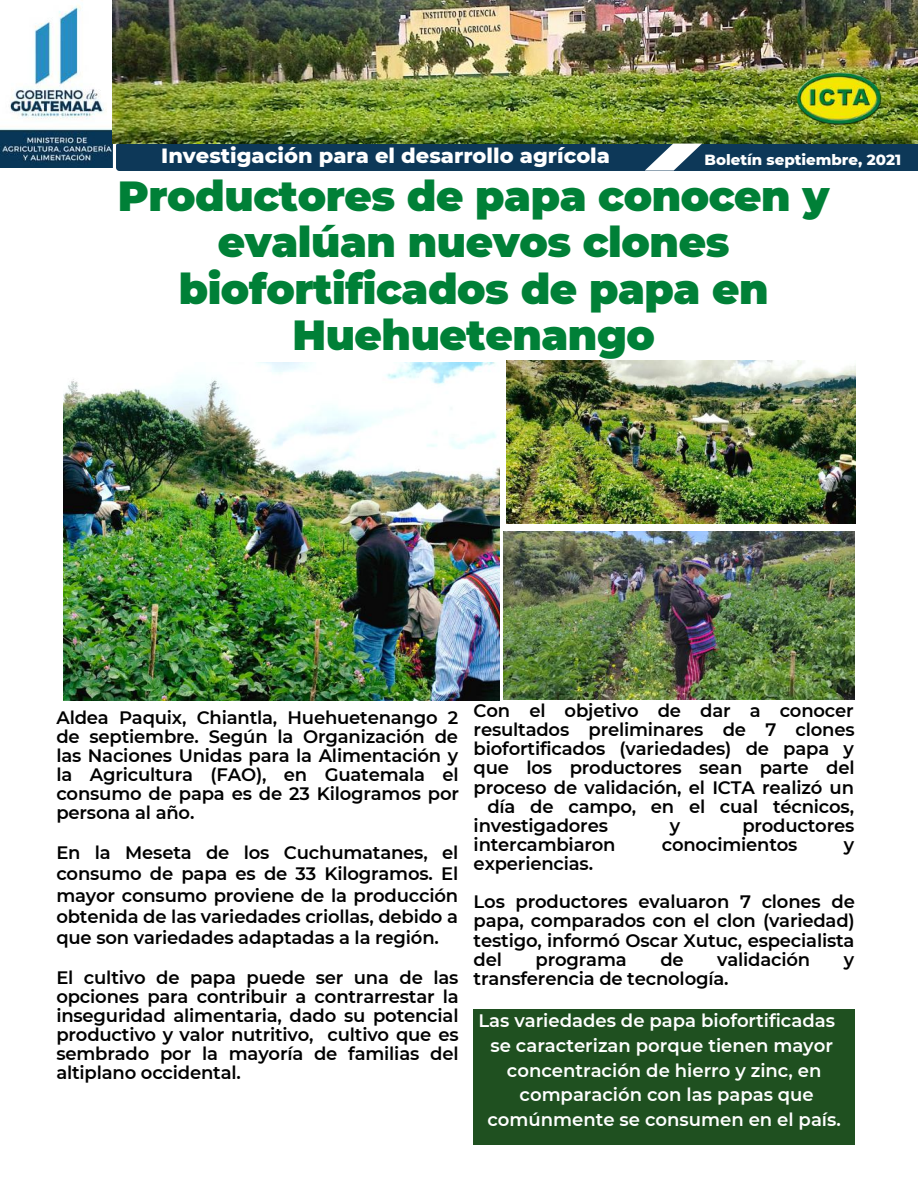
<style>
.page{position:relative;width:918px;height:1188px;background:#fff}
.page>*{position:absolute;margin:0;border:0;box-sizing:border-box;transform-origin:0 0}
.t1{font:900 42px/46.2px "Montserrat";letter-spacing:-.01em;color:#008037;text-align:center}
.t2{font:800 21px "Montserrat";color:#fff}
.t3{font:600 18px/19.2px "Montserrat";letter-spacing:-.01em;color:#000;text-align:justify}
.t4{font:600 18px "Montserrat";color:#fff}
.t5{font:800 15px "Montserrat";color:#fff}
</style>
<div class="page">
<img style="left:0;top:5px;width:112px;height:163px">
<img style="left:113px;top:0;width:805px;height:139px">
<img style="left:794px;top:64px;width:90px;height:69px">
<svg style="left:113px;top:139px;width:805px;height:32px;background:#1d4454"></svg>
<img style="left:506px;top:361px;width:349px;height:163px">
<img style="left:63px;top:362px;width:437px;height:339px">
<img style="left:503px;top:531px;width:351px;height:169px">
<div style="left:474px;top:1010px;width:381px;height:135px;background:#1f5020"></div>
<p class="t2" style="left:161px;top:142px;width:450px">Investigación para el desarrollo agrícola</p>
<p class="t5" style="left:705px;top:150px;width:198px">Boletín septiembre, 2021</p>
<h1 class="t1" style="left:118px;top:173px;width:713px">Productores de papa conocen y evalúan nuevos clones biofortificados de papa en<br>Huehuetenango</h1>
<p class="t3" style="left:56px;top:708px;width:404px">Aldea Paquix, Chiantla, Huehuetenango 2 de septiembre. Según la Organización de las Naciones Unidas para la Alimentación y la Agricultura (FAO), en Guatemala el consumo de papa es de 23 Kilogramos por persona al año.</p>
<p class="t3" style="left:56px;top:842px;width:403px;line-height:21.3px">En la Meseta de los Cuchumatanes, el consumo de papa es de 33 Kilogramos. El mayor consumo proviene de la producción obtenida de las variedades criollas, debido a que son variedades adaptadas a la región.</p>
<p class="t3" style="left:56px;top:968px;width:404px">El cultivo de papa puede ser una de las opciones para contribuir a contrarrestar la inseguridad alimentaria, dado su potencial productivo y valor nutritivo, cultivo que es sembrado por la mayoría de familias del altiplano occidental.</p>
<p class="t3" style="left:474px;top:701px;width:382px">Con el objetivo de dar a conocer</p>
<p class="t3" style="left:474px;top:720px;width:383px">resultados preliminares de 7 clones</p>
<p class="t3" style="left:474px;top:739px;width:382px">biofortificados (variedades) de papa y</p>
<p class="t3" style="left:474px;top:758px;width:382px">que los productores sean parte del</p>
<p class="t3" style="left:474px;top:778px;width:382px">proceso de validación, el ICTA realizó un</p>
<p class="t3" style="left:487px;top:797px;width:368px">día de campo, en el cual técnicos,</p>
<p class="t3" style="left:474px;top:816px;width:136px">investigadores</p>
<p class="t3" style="left:670px;top:816px;width:12px">y</p>
<p class="t3" style="left:742px;top:816px;width:114px">productores</p>
<p class="t3" style="left:474px;top:835px;width:143px">intercambiaron</p>
<p class="t3" style="left:662px;top:835px;width:137px">conocimientos</p>
<p class="t3" style="left:844px;top:835px;width:12px">y</p>
<p class="t3" style="left:474px;top:845px;width:383px;line-height:38.2px">experiencias.<br>Los productores evaluaron 7 clones de</p>
<p class="t3" style="left:474px;top:911px;width:383px">papa, comparados con el clon (variedad) testigo, informó Oscar Xutuc, especialista del</p>
<p class="t3" style="left:536px;top:950px;width:93px">programa</p>
<p class="t3" style="left:660px;top:950px;width:25px">de</p>
<p class="t3" style="left:717px;top:950px;width:95px">validación</p>
<p class="t3" style="left:844px;top:950px;width:12px">y</p>
<p class="t3" style="left:474px;top:969px;width:256px">transferencia de tecnología.</p>
<p class="t4" style="left:478px;top:1010px;width:358px">Las variedades de papa biofortificadas</p>
<p class="t4" style="left:491px;top:1034px;width:344px">se caracterizan porque tienen mayor</p>
<p class="t4" style="left:507px;top:1059px;width:316px">concentración de hierro y zinc, en</p>
<p class="t4" style="left:520px;top:1084px;width:296px">comparación con las papas que</p>
<p class="t4" style="left:488px;top:1109px;width:355px">comúnmente se consumen en el país.</p>
</div>
